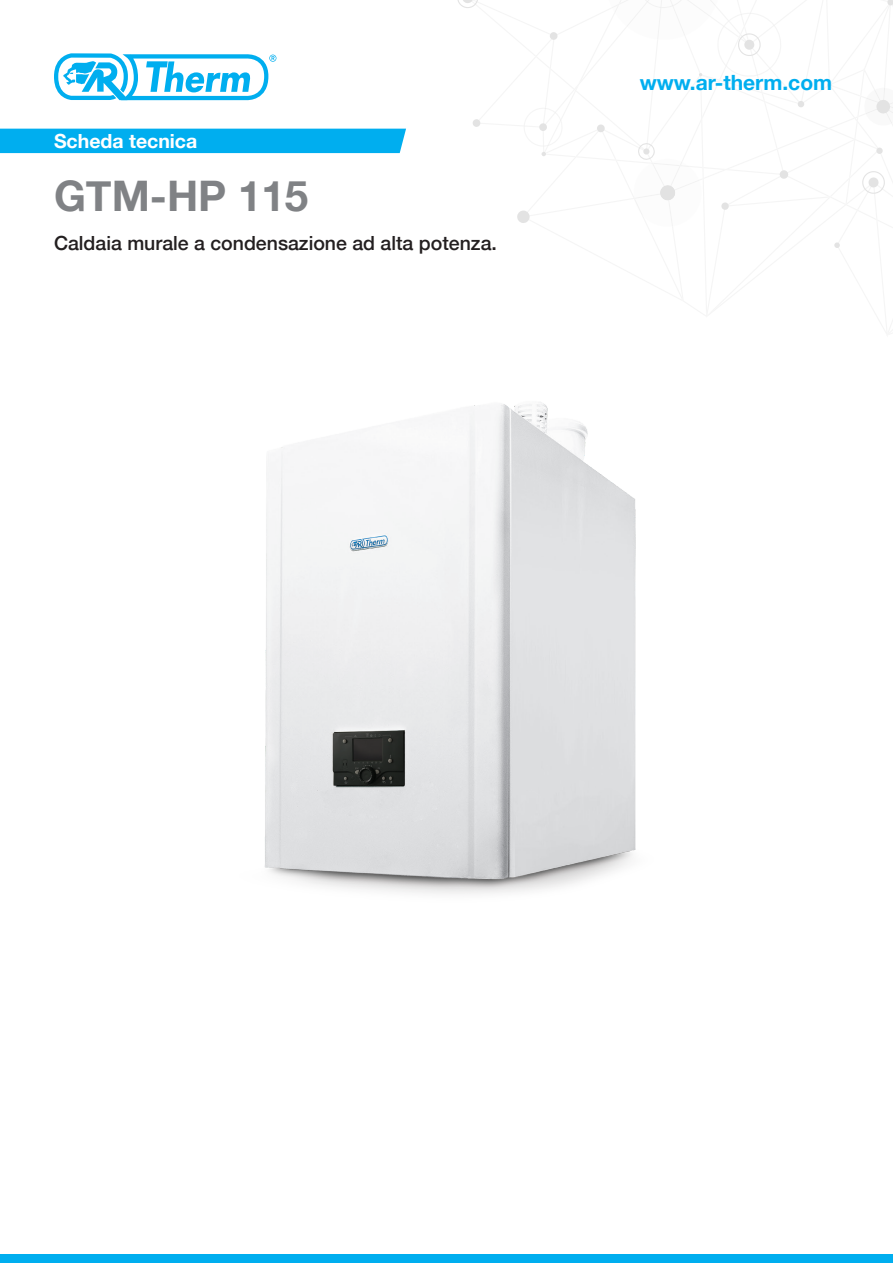
<style>
.page{position:relative;width:893px;height:1263px;background:#fff}
.page>*{position:absolute;margin:0;border:0;box-sizing:border-box;transform-origin:0 0}
.t1{font:700 42.15px "Helvetica Neue";color:#808285}
.t2{font:700 21px "Helvetica Neue";color:#00aeef}
.t3{font:500 19.5px "Helvetica Neue";color:#231f20}
.t4{font:700 19.5px "Helvetica Neue";color:#fff}
</style>
<div class="page">
<svg style="left:457px;top:0;width:436px;height:248px"></svg>
<svg style="left:54px;top:53px;width:222px;height:48px"></svg>
<div style="left:0;top:1254px;width:893px;height:9px;background:#00aeef"></div>
<img style="left:264px;top:402px;width:372px;height:492px">
<div style="left:0;top:129px;width:406px;height:24px;background:#00aeef"></div>
<p class="t4" style="left:54px;top:125px;width:145px">Scheda tecnica</p>
<p class="t1" style="left:54px;top:163px;width:256px">GTM-HP 115</p>
<p class="t3" style="left:54px;top:227px;width:444px">Caldaia murale a condensazione ad alta potenza.</p>
<p class="t2" style="left:640px;top:66px;width:194px">www.ar-therm.com</p>
</div>
